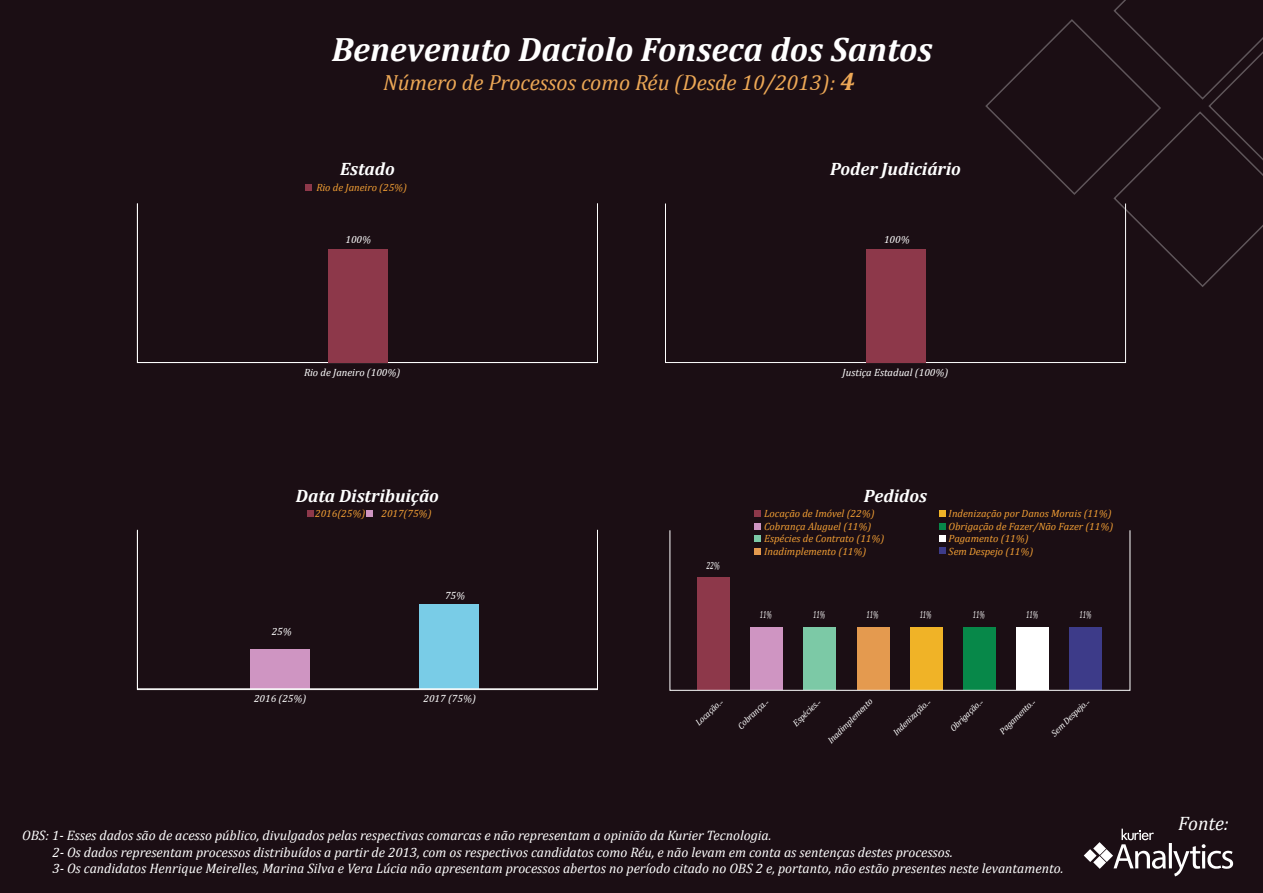
<style>
.page{position:relative;width:1263px;height:893px;background:#fff}
.page>*{position:absolute;margin:0;border:0;box-sizing:border-box;transform-origin:0 0}
.t1{font:italic 700 34.05px "Cambria";color:#fff}
.t2{font:italic 22.05px "Cambria";color:#eda856}
.t3{font:italic 19.5px "Cambria";letter-spacing:-.005em;color:#fff}
.t4{font:italic 700 18px "Cambria";color:#fff}
.t5{font:italic 13.8px/16.5px "Cambria";color:#fff}
.t6{font:italic 10.5px/12.6px "Cambria";color:#f19e34}
.t7{font:italic 10.5px "Cambria";color:#fff}
.t8{font:italic 10.5px "Cambria";color:#fff;scale:.6 1}
.t9{font:italic 10.5px "Cambria";color:#fff;scale:.68 1}
.t10{font:italic 9px "Cambria";color:#fff}
.s1{font-weight:700;font-size:25.5px}
</style>
<div class="page">
<div style="left:0;top:1px;width:1263px;height:892px;background:#1b0e14"></div>
<div style="left:665px;top:203px;width:461px;height:160px;border:1px solid #fff"></div>
<svg style="left:1084px;top:829px;width:149px;height:47px"></svg>
<svg style="left:985px;top:0;width:278px;height:287px"></svg>
<div style="left:137px;top:203px;width:461px;height:160px;border:1px solid #fff"></div>
<div style="left:251px;top:649px;width:59px;height:39px;background:#cf95c2"></div>
<div style="left:420px;top:604px;width:58px;height:84px;background:#79cce7"></div>
<div style="left:307px;top:510px;width:7px;height:7px;background:#8d384a"></div>
<div style="left:366px;top:510px;width:7px;height:7px;background:#cf95c2"></div>
<div style="left:137px;top:529px;width:461px;height:160px;border:1px solid #fff"></div>
<div style="left:305px;top:184px;width:7px;height:7px;background:#8d384a"></div>
<div style="left:867px;top:249px;width:59px;height:114px;background:#8d384a"></div>
<div style="left:328px;top:249px;width:59px;height:114px;background:#8d384a"></div>
<div style="left:697px;top:578px;width:33px;height:112px;background:#8d384a"></div>
<div style="left:750px;top:627px;width:33px;height:63px;background:#cf95c2"></div>
<div style="left:804px;top:627px;width:32px;height:63px;background:#7cc9a6"></div>
<div style="left:857px;top:627px;width:32px;height:63px;background:#e49a4f"></div>
<div style="left:910px;top:627px;width:32px;height:63px;background:#f0b327"></div>
<div style="left:963px;top:627px;width:32px;height:63px;background:#078849"></div>
<div style="left:1016px;top:627px;width:33px;height:63px;background:#fff"></div>
<div style="left:1069px;top:627px;width:33px;height:63px;background:#3d3b89"></div>
<div style="left:669px;top:530px;width:461px;height:161px;border:1px solid #fff"></div>
<div style="left:754px;top:510px;width:7px;height:7px;background:#8d384a"></div>
<div style="left:754px;top:523px;width:7px;height:7px;background:#cf95c2"></div>
<div style="left:939px;top:510px;width:6px;height:7px;background:#f0b327"></div>
<div style="left:939px;top:523px;width:6px;height:7px;background:#078849"></div>
<div style="left:939px;top:535px;width:6px;height:7px;background:#fff"></div>
<svg style="left:939px;top:548px;width:6px;height:6px"></svg>
<div style="left:754px;top:536px;width:7px;height:6px;background:#7cc9a6"></div>
<div style="left:754px;top:548px;width:7px;height:6px;background:#e49a4f"></div>
<h1 class="t1" style="left:332px;top:25px;width:602px">Benevenuto Daciolo Fonseca dos Santos</h1>
<h2 class="t2" style="left:383px;top:67px;width:473px">Número de Processos como Réu (Desde 10/2013): <span class="s1">4</span></h2>
<h3 class="t4" style="left:340px;top:156px;width:56px">Estado</h3>
<h3 class="t4" style="left:830px;top:156px;width:132px">Poder Judiciário</h3>
<p class="t6" style="left:316px;top:181px;width:92px">Rio de Janeiro (25%)</p>
<p class="t7" style="left:346px;top:232px;width:27px">100%</p>
<p class="t7" style="left:304px;top:365px;width:98px">Rio de Janeiro (100%)</p>
<h3 class="t4" style="left:296px;top:483px;width:145px">Data Distribuição</h3>
<p class="t6" style="left:315px;top:507px;width:52px">2016(25%)</p>
<p class="t6" style="left:381px;top:507px;width:52px">2017(75%)</p>
<p class="t7" style="left:272px;top:624px;width:22px">25%</p>
<p class="t7" style="left:445px;top:588px;width:22px">75%</p>
<p class="t7" style="left:254px;top:691px;width:54px">2016 (25%)</p>
<p class="t7" style="left:424px;top:691px;width:54px">2017 (75%)</p>
<p class="t7" style="left:884px;top:232px;width:27px">100%</p>
<p class="t7" style="left:843px;top:365px;width:107px">Justiça Estadual (100%)</p>
<h3 class="t4" style="left:864px;top:483px;width:65px">Pedidos</h3>
<p class="t9" style="left:706px;top:558px;width:22px">22%</p>
<p class="t6" style="left:764px;top:507px;width:122px">Locação de Imóvel (22%)<br>Cobrança Aluguel (11%)<br>Espécies de Contrato (11%)<br>Inadimplemento (11%)</p>
<p class="t6" style="left:949px;top:507px;width:166px">Indenização por Danos Morais (11%)<br>Obrigação de Fazer/Não Fazer (11%)<br>Pagamento (11%)<br>Sem Despejo (11%)</p>
<p class="t8" style="left:760px;top:607px;width:21px">11%</p>
<p class="t8" style="left:813px;top:607px;width:21px">11%</p>
<p class="t8" style="left:866px;top:607px;width:21px">11%</p>
<p class="t8" style="left:920px;top:607px;width:21px">11%</p>
<p class="t8" style="left:973px;top:607px;width:21px">11%</p>
<p class="t8" style="left:1026px;top:607px;width:21px">11%</p>
<p class="t8" style="left:1079px;top:607px;width:21px">11%</p>
<p class="t10" style="left:735px;top:723px;width:41px;rotate:-45deg">Cobrança...</p>
<p class="t10" style="left:825px;top:737px;width:61px;rotate:-45deg">Inadimplemento</p>
<p class="t10" style="left:890px;top:730px;width:50px;rotate:-45deg">Indenização...</p>
<p class="t10" style="left:947px;top:725px;width:44px;rotate:-45deg">Obrigação...</p>
<p class="t10" style="left:996px;top:728px;width:48px;rotate:-45deg">Pagamento...</p>
<p class="t10" style="left:1048px;top:730px;width:51px;rotate:-45deg">Sem Despejo...</p>
<p class="t10" style="left:692px;top:720px;width:36px;rotate:-45deg">Locação...</p>
<p class="t10" style="left:790px;top:720px;width:36px;rotate:-45deg">Espécies...</p>
<p class="t5" style="left:52px;top:827px;width:1012px;text-indent:-30px">OBS: 1- Esses dados são de acesso público, divulgados pelas respectivas comarcas e não representam a opinião da Kurier Tecnologia.<br>2- Os dados representam processos distribuídos a partir de 2013, com os respectivos candidatos como Réu, e não levam em conta as sentenças destes processos.<br>3- Os candidatos Henrique Meirelles, Marina Silva e Vera Lúcia não apresentam processos abertos no período citado no OBS 2 e, portanto, não estão presentes neste levantamento.</p>
<h3 class="t3" style="left:1178px;top:809px;width:52px">Fonte:</h3>
</div>
